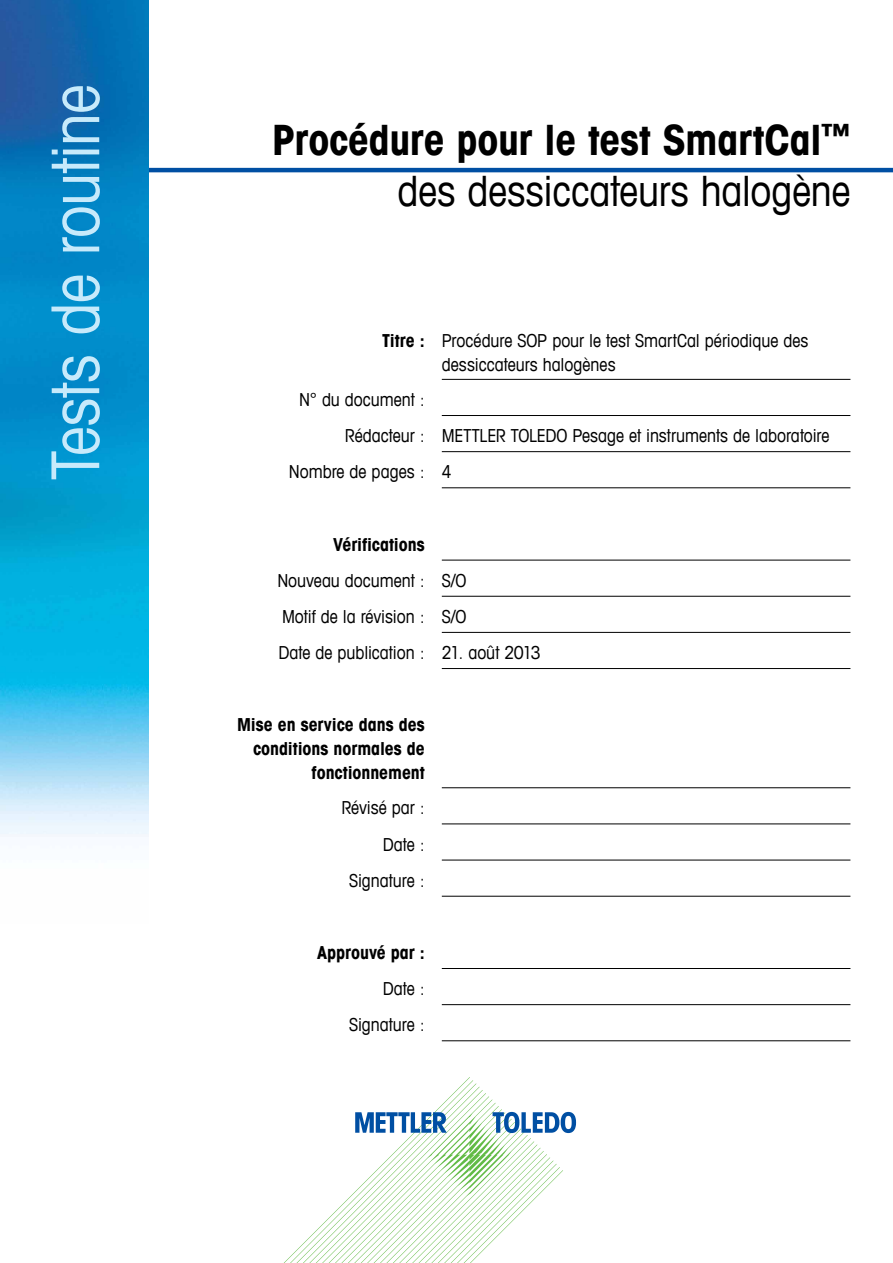
<style>
.page{position:relative;width:893px;height:1263px;background:#fff}
.page>*{position:absolute;margin:0;border:0;box-sizing:border-box;transform-origin:0 0}
.t1{font:condensed 66px "Avant Garde Com";letter-spacing:-.01em;color:#c7eafb}
.t2{font:700 condensed 42px/51px "Avant Garde Com";letter-spacing:-.005em;color:#000;text-align:right}
.t3{font:condensed 18px/36.2px "Avant Garde Com";color:#000}
.t4{font:700 condensed 18px/24px "Avant Garde Com";letter-spacing:-.005em;color:#000;text-align:right}
.s1{font-weight:400}
.s2{font-weight:700}
</style>
<div class="page">
<hr style="left:138px;top:168px;width:755px;height:4px;background:#004fa3">
<img style="left:0;top:0;width:149px;height:837px">
<hr style="left:442px;top:379px;width:408px;height:1px;background:#000">
<hr style="left:442px;top:415px;width:408px;height:1px;background:#000">
<hr style="left:442px;top:451px;width:408px;height:1px;background:#000">
<hr style="left:442px;top:487px;width:408px;height:1px;background:#000">
<hr style="left:442px;top:560px;width:408px;height:1px;background:#000">
<hr style="left:442px;top:596px;width:408px;height:1px;background:#000">
<hr style="left:442px;top:632px;width:408px;height:1px;background:#000">
<hr style="left:442px;top:668px;width:408px;height:1px;background:#000">
<hr style="left:442px;top:787px;width:408px;height:1px;background:#000">
<hr style="left:442px;top:823px;width:408px;height:1px;background:#000">
<hr style="left:442px;top:860px;width:408px;height:1px;background:#000">
<hr style="left:442px;top:896px;width:408px;height:1px;background:#000">
<hr style="left:442px;top:968px;width:408px;height:1px;background:#000">
<hr style="left:442px;top:1004px;width:408px;height:1px;background:#000">
<hr style="left:442px;top:1040px;width:408px;height:1px;background:#000">
<svg style="left:284px;top:1077px;width:292px;height:186px"></svg>
<h1 class="t1" style="left:35px;top:480px;width:397px;rotate:-90deg">Tests de routine</h1>
<h2 class="t2" style="left:272px;top:113px;width:580px">Procédure pour le test SmartCal<sup>™ </sup><span class="s1">des dessiccateurs halogène</span></h2>
<p class="t3" style="left:442px;top:328px;width:368px;line-height:24px;text-indent:-60px"><span class="s2">Titre :</span> Procédure SOP pour le test SmartCal périodique des dessiccateurs halogènes</p>
<p class="t3" style="left:299px;top:381px;width:127px">N° du document :</p>
<p class="t3" style="left:345px;top:417px;width:486px">Rédacteur : METTLER TOLEDO Pesage et instruments de laboratoire</p>
<p class="t3" style="left:289px;top:453px;width:164px">Nombre de pages : 4</p>
<p class="t4" style="left:333px;top:532px;width:93px">Vérifications</p>
<p class="t3" style="left:277px;top:562px;width:265px">Nouveau document : S/O<br>Motif de la révision : S/O<br>Date de publication : 21. août 2013</p>
<p class="t4" style="left:237px;top:712px;width:189px">Mise en service dans des conditions normales de fonctionnement</p>
<p class="t3" style="left:342px;top:789px;width:85px;text-align:right">Révisé par :<br>Date :<br>Signature :</p>
<p class="t4" style="left:317px;top:940px;width:109px">Approuvé par :</p>
<p class="t3" style="left:349px;top:970px;width:77px;text-align:right">Date :<br>Signature :</p>
</div>
